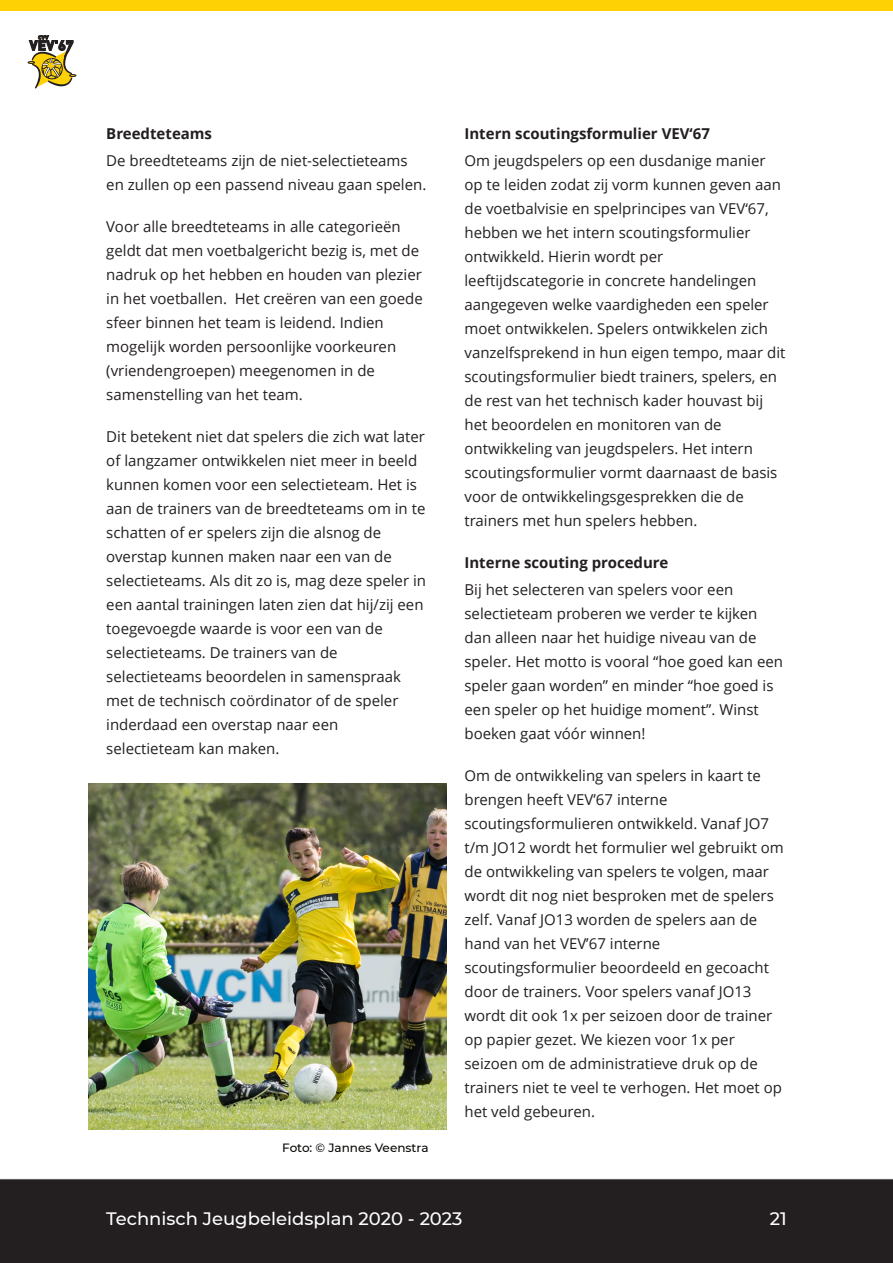
<style>
.page{position:relative;width:893px;height:1263px;background:#fff}
.page>*{position:absolute;margin:0;border:0;box-sizing:border-box;transform-origin:0 0}
.t1{font:500 18px "Montserrat";color:#fff}
.t2{font:15px/24px "Open Sans";color:#231f20}
.t3{font:700 15px "Open Sans";color:#231f20}
.t4{font:500 12px "Montserrat";color:#080704}
</style>
<div class="page">
<svg style="left:28px;top:35px;width:48px;height:54px"></svg>
<div style="left:0;top:1178px;width:893px;height:85px;background:#231f20"></div>
<div style="left:0;top:0;width:893px;height:11px;background:#fed105"></div>
<img style="left:89px;top:784px;width:357px;height:346px">
<p class="t3" style="left:106px;top:127px;width:107px">Breedteteams</p>
<p class="t2" style="left:106px;top:150px;width:322px">De breedteteams zijn de niet-selectieteams en zullen op een passend niveau gaan spelen.</p>
<p class="t2" style="left:106px;top:216px;width:318px">Voor alle breedteteams in alle categorieën geldt dat men voetbalgericht bezig is, met de nadruk op het hebben en houden van plezier in het voetballen. Het creëren van een goede sfeer binnen het team is leidend. Indien mogelijk worden persoonlijke voorkeuren (vriendengroepen) meegenomen in de samenstelling van het team.</p>
<p class="t2" style="left:106px;top:426px;width:321px">Dit betekent niet dat spelers die zich wat later of langzamer ontwikkelen niet meer in beeld kunnen komen voor een selectieteam. Het is aan de trainers van de breedteteams om in te schatten of er spelers zijn die alsnog de overstap kunnen maken naar een van de selectieteams. Als dit zo is, mag deze speler in een aantal trainingen laten zien dat hij/zij een toegevoegde waarde is voor een van de selectieteams. De trainers van de selectieteams beoordelen in samenspraak met de technisch coördinator of de speler inderdaad een overstap naar een selectieteam kan maken.</p>
<p class="t4" style="left:282px;top:1140px;width:148px">Foto: © Jannes Veenstra</p>
<p class="t3" style="left:464px;top:127px;width:247px">Intern scoutingsformulier VEV‘67</p>
<p class="t2" style="left:464px;top:150px;width:323px">Om jeugdspelers op een dusdanige manier op te leiden zodat zij vorm kunnen geven aan de voetbalvisie en spelprincipes van VEV‘67, hebben we het intern scoutingsformulier ontwikkeld. Hierin wordt per leeftijdscategorie in concrete handelingen aangegeven welke vaardigheden een speler moet ontwikkelen. Spelers ontwikkelen zich vanzelfsprekend in hun eigen tempo, maar dit scoutingsformulier biedt trainers, spelers, en de rest van het technisch kader houvast bij het beoordelen en monitoren van de ontwikkeling van jeugdspelers. Het intern scoutingsformulier vormt daarnaast de basis voor de ontwikkelingsgesprekken die de trainers met hun spelers hebben.</p>
<p class="t3" style="left:464px;top:556px;width:205px">Interne scouting procedure</p>
<p class="t2" style="left:464px;top:579px;width:320px">Bij het selecteren van spelers voor een selectieteam proberen we verder te kijken dan alleen naar het huidige niveau van de speler. Het motto is vooral “hoe goed kan een speler gaan worden” en minder “hoe goed is een speler op het huidige moment”. Winst boeken gaat vóór winnen!</p>
<p class="t2" style="left:464px;top:765px;width:321px">Om de ontwikkeling van spelers in kaart te brengen heeft VEV’67 interne scoutingsformulieren ontwikkeld. Vanaf JO7 t/m JO12 wordt het formulier wel gebruikt om de ontwikkeling van spelers te volgen, maar wordt dit nog niet besproken met de spelers zelf. Vanaf JO13 worden de spelers aan de hand van het VEV’67 interne scoutingsformulier beoordeeld en gecoacht door de trainers. Voor spelers vanaf JO13 wordt dit ook 1x per seizoen door de trainer op papier gezet. We kiezen voor 1x per seizoen om de administratieve druk op de trainers niet te veel te verhogen. Het moet op het veld gebeuren.</p>
<p class="t1" style="left:106px;top:1208px;width:358px">Technisch Jeugbeleidsplan 2020 - 2023</p>
<p class="t1" style="left:770px;top:1208px;width:18px">21</p>
</div>
